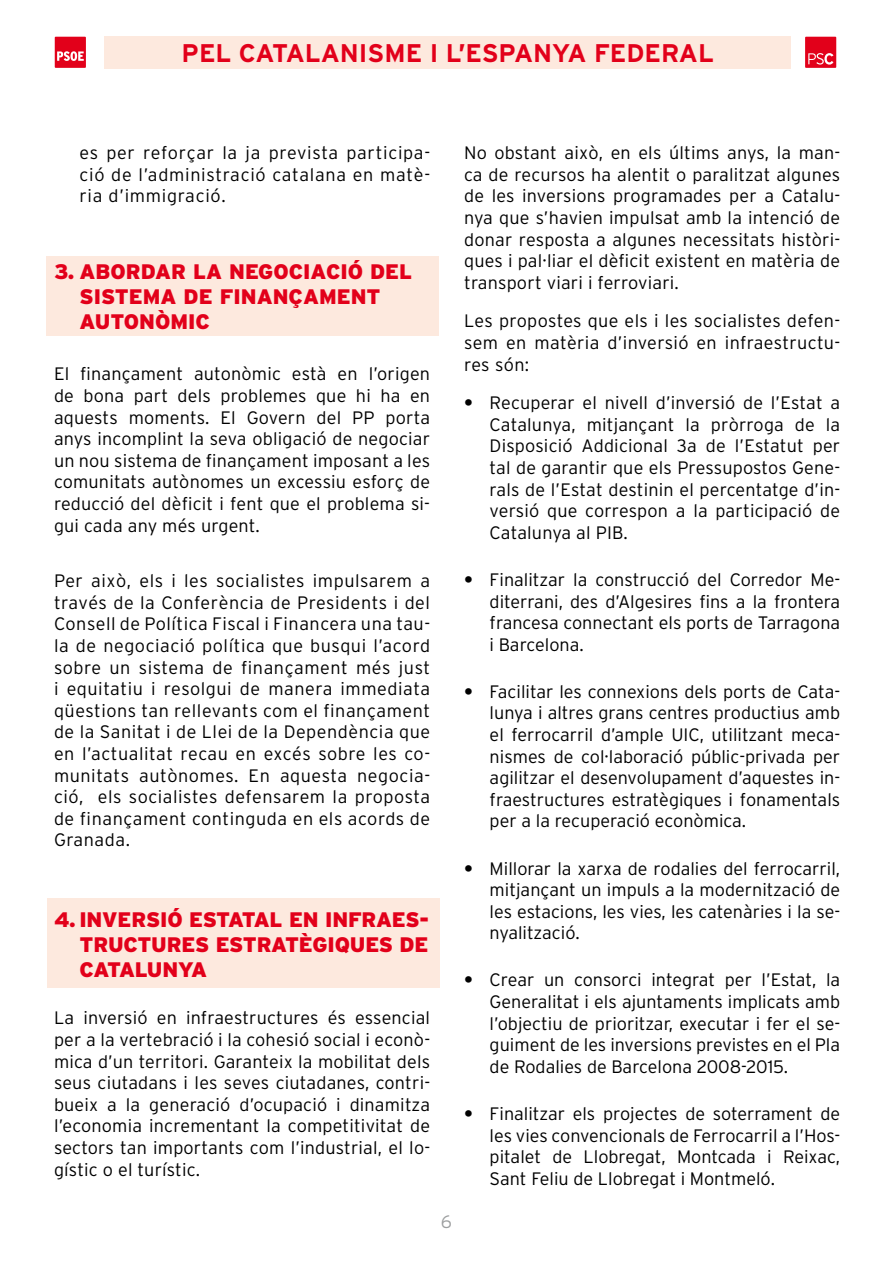
<style>
.page{position:relative;width:893px;height:1263px;background:#fff}
.page>*{position:absolute;margin:0;border:0;box-sizing:border-box;transform-origin:0 0}
.t1{font:700 25.5px "Interstate";color:#e2001a}
.t2{font:900 21px/25.2px "Interstate";letter-spacing:-.01em;color:#e2001a}
.t3{font:300 18px/21.6px "Interstate";color:#000;text-align:justify}
.t4{font:300 18px "Interstate";color:#9c9e9f}
.s1{font-weight:700}
</style>
<div class="page">
<div style="left:46px;top:256px;width:392px;height:80px;background:#fde9de"></div>
<div style="left:48px;top:898px;width:392px;height:90px;background:#fde9de"></div>
<div style="left:104px;top:36px;width:687px;height:33px;background:#fde9de"></div>
<svg style="left:54px;top:36px;width:33px;height:33px"></svg>
<div style="left:55px;top:37px;width:31px;height:31px;background:#e2001a"></div>
<svg style="left:57px;top:51px;width:27px;height:10px"></svg>
<svg style="left:804px;top:36px;width:33px;height:33px"></svg>
<div style="left:805px;top:37px;width:31px;height:31px;background:#e2001a"></div>
<svg style="left:808px;top:53px;width:25px;height:12px"></svg>
<h1 class="t1" style="left:182px;top:39px;width:534px">PEL CATALANISME I L’ESPANYA FEDERAL</h1>
<p class="t3" style="left:80px;top:142px;width:352px">es per reforçar la ja prevista participa&shy;ció de l’administració catalana en matè&shy;ria d’immigració.</p>
<p class="t2" style="left:80px;top:258px;width:334px;text-indent:-26px">3. ABORDAR LA NEGOCIACIÓ DEL<br>SISTEMA DE FINANÇAMENT<br>AUTONÒMIC</p>
<p class="t3" style="left:54px;top:363px;width:378px">El finançament autonòmic està en l’origen de bona part dels problemes que hi ha en aquests moments. El Govern del PP porta anys incomplint la seva obligació de negociar un nou sistema de finançament imposant a les comunitats autònomes un excessiu esforç de reducció del dèficit i fent que el problema si&shy;gui cada any més urgent.</p>
<p class="t3" style="left:54px;top:570px;width:378px">Per això, els i les socialistes impulsarem a través de la Conferència de Presidents i del Consell de Política Fiscal i Financera una tau&shy;la de negociació política que busqui l’acord sobre un sistema de finançament més just i equitatiu i resolgui de manera immediata qüestions tan rellevants com el finançament de la Sanitat i de Llei de la Dependència que en l’actualitat recau en excés sobre les co&shy;munitats autònomes. En aquesta negocia&shy;ció, els socialistes defensarem la proposta de finançament continguda en els acords de Granada.</p>
<p class="t2" style="left:80px;top:907px;width:351px;text-align:justify;text-indent:-26px">4. INVERSIÓ ESTATAL EN INFRAES-TRUCTURES ESTRATÈGIQUES DE CATALUNYA</p>
<p class="t3" style="left:54px;top:1007px;width:378px">La inversió en infraestructures és essencial per a la vertebració i la cohesió social i econò&shy;mica d’un territori. Garanteix la mobilitat dels seus ciutadans i les seves ciutadanes, contri&shy;bueix a la generació d’ocupació i dinamitza l’economia incrementant la competitivitat de sectors tan importants com l’industrial, el lo&shy;gístic o el turístic.</p>
<p class="t4" style="left:441px;top:1211px;width:13px">6</p>
<p class="t3" style="left:464px;top:142px;width:378px">No obstant això, en els últims anys, la man&shy;ca de recursos ha alentit o paralitzat algunes de les inversions programades per a Catalu&shy;nya que s’havien impulsat amb la intenció de donar resposta a algunes necessitats històri&shy;ques i pal·liar el dèficit existent en matèria de transport viari i ferroviari.</p>
<p class="t3" style="left:464px;top:310px;width:378px">Les propostes que els i les socialistes defen&shy;sem en matèria d’inversió en infraestructu&shy;res són:</p>
<p class="t3" style="left:490px;top:392px;width:352px;text-indent:-26px"><span class="s1">•</span> Recuperar el nivell d’inversió de l’Estat a Catalunya, mitjançant la pròrroga de la Disposició Addicional 3a de l’Estatut per tal de garantir que els Pressupostos Gene&shy;rals de l’Estat destinin el percentatge d’in&shy;versió que correspon a la participació de Catalunya al PIB.</p>
<p class="t3" style="left:490px;top:569px;width:352px;text-indent:-26px"><span class="s1">•</span> Finalitzar la construcció del Corredor Me&shy;diterrani, des d’Algesires fins a la frontera francesa connectant els ports de Tarragona i Barcelona.</p>
<p class="t3" style="left:490px;top:680px;width:352px;text-indent:-26px"><span class="s1">•</span> Facilitar les connexions dels ports de Cata&shy;lunya i altres grans centres productius amb el ferrocarril d’ample UIC, utilitzant meca&shy;nismes de col·laboració públic-privada per agilitzar el desenvolupament d’aquestes in&shy;fraestructures estratègiques i fonamentals per a la recuperació econòmica.</p>
<p class="t3" style="left:490px;top:857px;width:352px;text-indent:-26px"><span class="s1">•</span> Millorar la xarxa de rodalies del ferrocarril, mitjançant un impuls a la modernització de les estacions, les vies, les catenàries i la se&shy;nyalització.</p>
<p class="t3" style="left:490px;top:969px;width:352px;text-indent:-26px"><span class="s1">•</span> Crear un consorci integrat per l’Estat, la Generalitat i els ajuntaments implicats amb l’objectiu de prioritzar, executar i fer el se&shy;guiment de les inversions previstes en el Pla de Rodalies de Barcelona 2008-2015.</p>
<p class="t3" style="left:490px;top:1103px;width:352px;text-indent:-26px"><span class="s1">•</span> Finalitzar els projectes de soterrament de les vies convencionals de Ferrocarril a l’Hos&shy;pitalet de Llobregat, Montcada i Reixac, Sant Feliu de Llobregat i Montmeló.</p>
</div>
